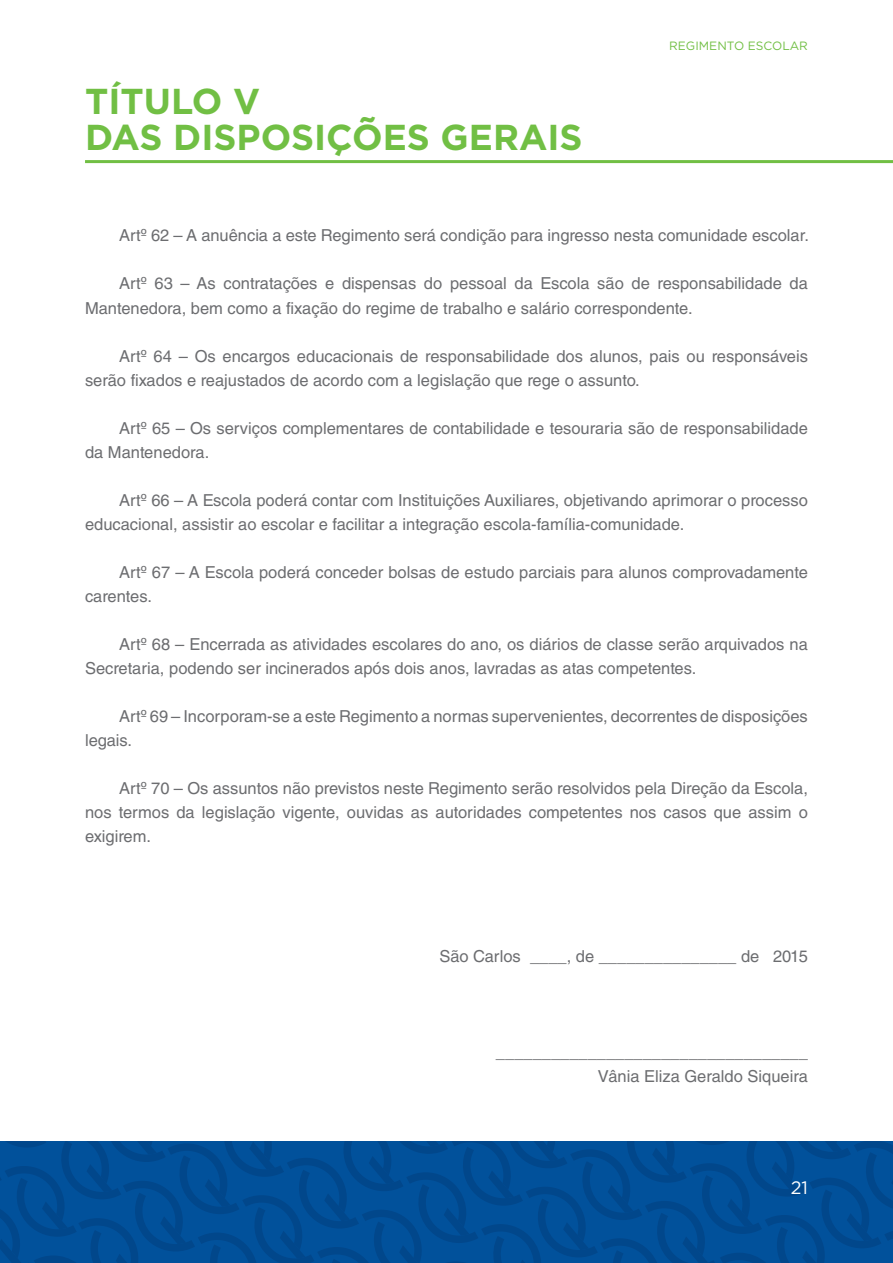
<style>
.page{position:relative;width:893px;height:1263px;background:#fff}
.page>*{position:absolute;margin:0;border:0;box-sizing:border-box;transform-origin:0 0}
.t1{font:700 36px/36px "Gotham";color:#71bf44}
.t2{font:18px "Gotham";color:#fff}
.t3{font:16.5px/24px "Helvetica LT Std";color:#6c6d70}
.t4{font:12px "Gotham";color:#71bf44}
</style>
<div class="page">
<svg style="left:0;top:1141px;width:893px;height:122px;background:#014d96"></svg>
<hr style="left:85px;top:160px;width:808px;height:3px;background:#71bf44">
<h1 class="t1" style="left:85px;top:83px;width:499px">TÍTULO V<br>DAS DISPOSIÇÕES GERAIS</h1>
<p class="t4" style="left:669px;top:38px;width:140px">REGIMENTO ESCOLAR</p>
<p class="t3" style="left:119px;top:224px;width:691px">Artº 62 – A anuência a este Regimento será condição para ingresso nesta comunidade escolar.</p>
<p class="t3" style="left:85px;top:272px;width:724px;text-indent:34px">Artº 63 – As contratações e dispensas do pessoal da Escola são de responsabilidade da<br>Mantenedora, bem como a fixação do regime de trabalho e salário correspondente.</p>
<p class="t3" style="left:85px;top:344px;width:724px;text-indent:34px">Artº 64 – Os encargos educacionais de responsabilidade dos alunos, pais ou responsáveis serão fixados e reajustados de acordo com a legislação que rege o assunto.</p>
<p class="t3" style="left:85px;top:416px;width:724px;text-indent:34px">Artº 65 – Os serviços complementares de contabilidade e tesouraria são de responsabilidade da Mantenedora.</p>
<p class="t3" style="left:85px;top:488px;width:724px;text-indent:34px">Artº 66 – A Escola poderá contar com Instituições Auxiliares, objetivando aprimorar o processo educacional, assistir ao escolar e facilitar a integração escola-família-comunidade.</p>
<p class="t3" style="left:85px;top:560px;width:724px;text-indent:34px">Artº 67 – A Escola poderá conceder bolsas de estudo parciais para alunos comprovadamente carentes.</p>
<p class="t3" style="left:85px;top:632px;width:724px;text-indent:34px">Artº 68 – Encerrada as atividades escolares do ano, os diários de classe serão arquivados na<br>Secretaria, podendo ser incinerados após dois anos, lavradas as atas competentes.</p>
<p class="t3" style="left:85px;top:704px;width:724px;text-indent:34px">Artº 69 – Incorporam-se a este Regimento a normas supervenientes, decorrentes de disposições legais.</p>
<p class="t3" style="left:85px;top:776px;width:724px;text-align:justify;text-indent:34px">Artº 70 – Os assuntos não previstos neste Regimento serão resolvidos pela Direção da Escola, nos termos da legislação vigente, ouvidas as autoridades competentes nos casos que assim o exigirem.</p>
<p class="t3" style="left:440px;top:944px;width:370px">São Carlos ____, de _______________ de 2015</p>
<p class="t3" style="left:496px;top:1040px;width:313px;text-align:right">__________________________________<br>Vânia Eliza Geraldo Siqueira</p>
<p class="t2" style="left:791px;top:1176px;width:19px">21</p>
</div>
